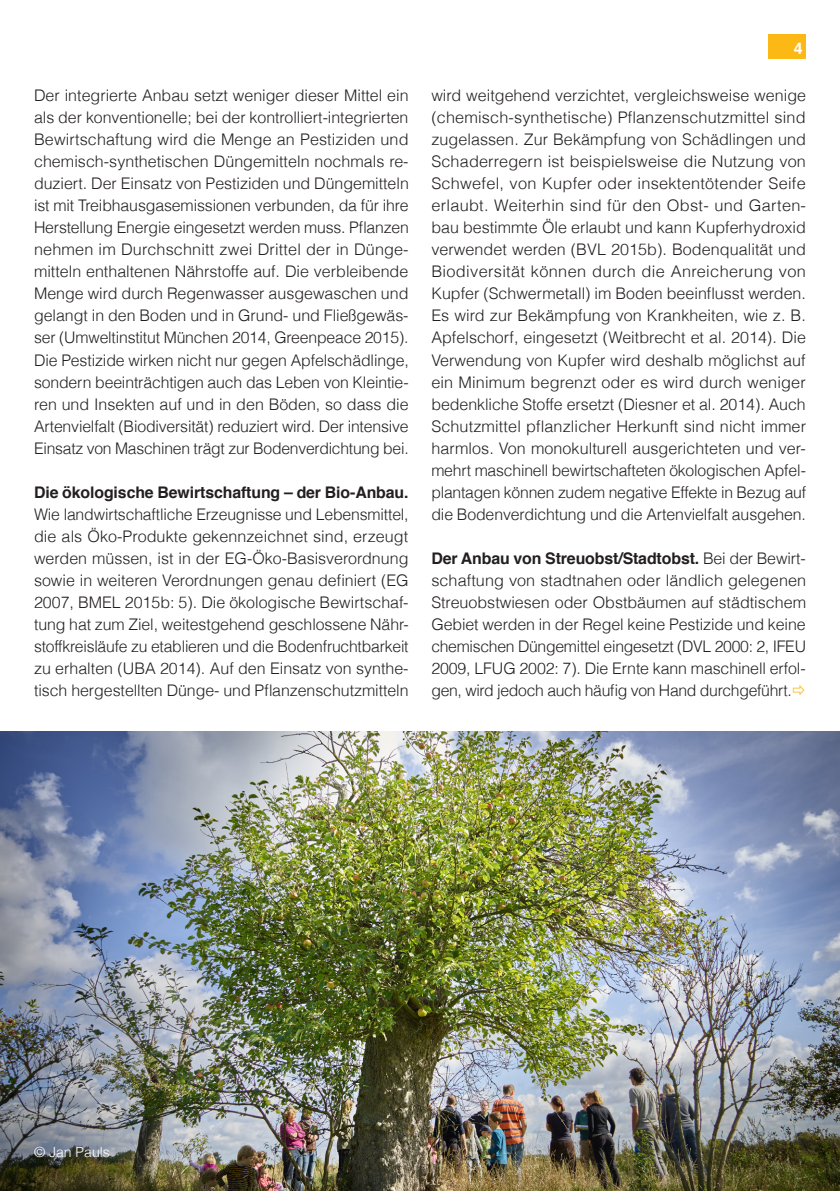
<style>
.page{position:relative;width:840px;height:1191px;background:#fff}
.page>*{position:absolute;margin:0;border:0;box-sizing:border-box;transform-origin:0 0}
.Text{font:300 16px/22px "Helvetica";letter-spacing:-.005em;color:#231f20;text-align:justify}
.Numerierung{font:700 16px "Helvetica";color:#fff}
.Legende{font:300 14px "Helvetica";color:#fff}
.s1{font-weight:700}
</style>
<div class="page">
<div style="left:767px;top:34px;width:38px;height:24px;background:#fcb814"></div>
<img style="left:0;top:731px;width:839px;height:460px">
<p class="Text" style="left:34px;top:84px;width:376px">Der integrierte Anbau setzt weniger dieser Mittel ein als der konventionelle; bei der kontrolliert-integrierten Bewirtschaftung wird die Menge an Pestiziden und chemisch-synthetischen Düngemitteln nochmals re&shy;duziert. Der Einsatz von Pestiziden und Düngemitteln ist mit Treibhausgasemissionen verbunden, da für ihre Herstellung Energie eingesetzt werden muss. Pflanzen nehmen im Durchschnitt zwei Drittel der in Dünge&shy;mitteln enthaltenen Nährstoffe auf. Die verbleibende Menge wird durch Regenwasser ausgewaschen und gelangt in den Boden und in Grund- und Fließgewäs&shy;ser (Umweltinstitut München 2014, Greenpeace 2015).<br>Die Pestizide wirken nicht nur gegen Apfelschädlinge, sondern beeinträchtigen auch das Leben von Kleintie&shy;ren und Insekten auf und in den Böden, so dass die Artenvielfalt (Biodiversität) reduziert wird. Der intensive Einsatz von Maschinen trägt zur Bodenverdichtung bei.</p>
<p class="Text" style="left:34px;top:480px;width:376px"><span class="s1">Die ökologische Bewirtschaftung – der Bio-Anbau.<br></span>Wie landwirtschaftliche Erzeugnisse und Lebensmittel, die als Öko-Produkte gekennzeichnet sind, erzeugt werden müssen, ist in der EG-Öko-Basisverordnung sowie in weiteren Verordnungen genau definiert (EG 2007, BMEL 2015b: 5). Die ökologische Bewirtschaf&shy;tung hat zum Ziel, weitestgehend geschlossene Nähr&shy;stoffkreisläufe zu etablieren und die Bodenfruchtbarkeit zu erhalten (UBA 2014). Auf den Einsatz von synthe&shy;tisch hergestellten Dünge- und Pflanzenschutzmitteln</p>
<p class="Numerierung" style="left:793px;top:35px;width:10px">4</p>
<p class="Text" style="left:431px;top:84px;width:376px">wird weitgehend verzichtet, vergleichsweise wenige (chemisch-synthetische) Pflanzenschutzmittel sind zugelassen. Zur Bekämpfung von Schädlingen und Schaderregern ist beispielsweise die Nutzung von Schwefel, von Kupfer oder insektentötender Seife erlaubt. Weiterhin sind für den Obst- und Garten&shy;bau bestimmte Öle erlaubt und kann Kupferhydroxid verwendet werden (BVL 2015b). Bodenqualität und Biodiversität können durch die Anreicherung von Kupfer (Schwermetall) im Boden beeinflusst werden.<br>Es wird zur Bekämpfung von Krankheiten, wie z. B.<br>Apfelschorf, eingesetzt (Weitbrecht et al. 2014). Die Verwendung von Kupfer wird deshalb möglichst auf ein Minimum begrenzt oder es wird durch weniger bedenkliche Stoffe ersetzt (Diesner et al. 2014). Auch Schutzmittel pflanzlicher Herkunft sind nicht immer harmlos. Von monokulturell ausgerichteten und ver&shy;mehrt maschinell bewirtschafteten ökologischen Apfel&shy;plantagen können zudem negative Effekte in Bezug auf die Bodenverdichtung und die Artenvielfalt ausgehen.</p>
<p class="Text" style="left:431px;top:546px;width:376px"><span class="s1">Der Anbau von Streuobst/Stadtobst.</span> Bei der Bewirt&shy;schaftung von stadtnahen oder ländlich gelegenen Streuobstwiesen oder Obstbäumen auf städtischem Gebiet werden in der Regel keine Pestizide und keine chemischen Düngemittel eingesetzt (DVL 2000: 2, IFEU 2009, LFUG 2002: 7). Die Ernte kann maschinell erfol&shy;gen, wird jedoch auch häufig von Hand durchgeführt.</p>
<p class="Legende" style="left:34px;top:1141px;width:77px">© Jan Pauls</p>
</div>
